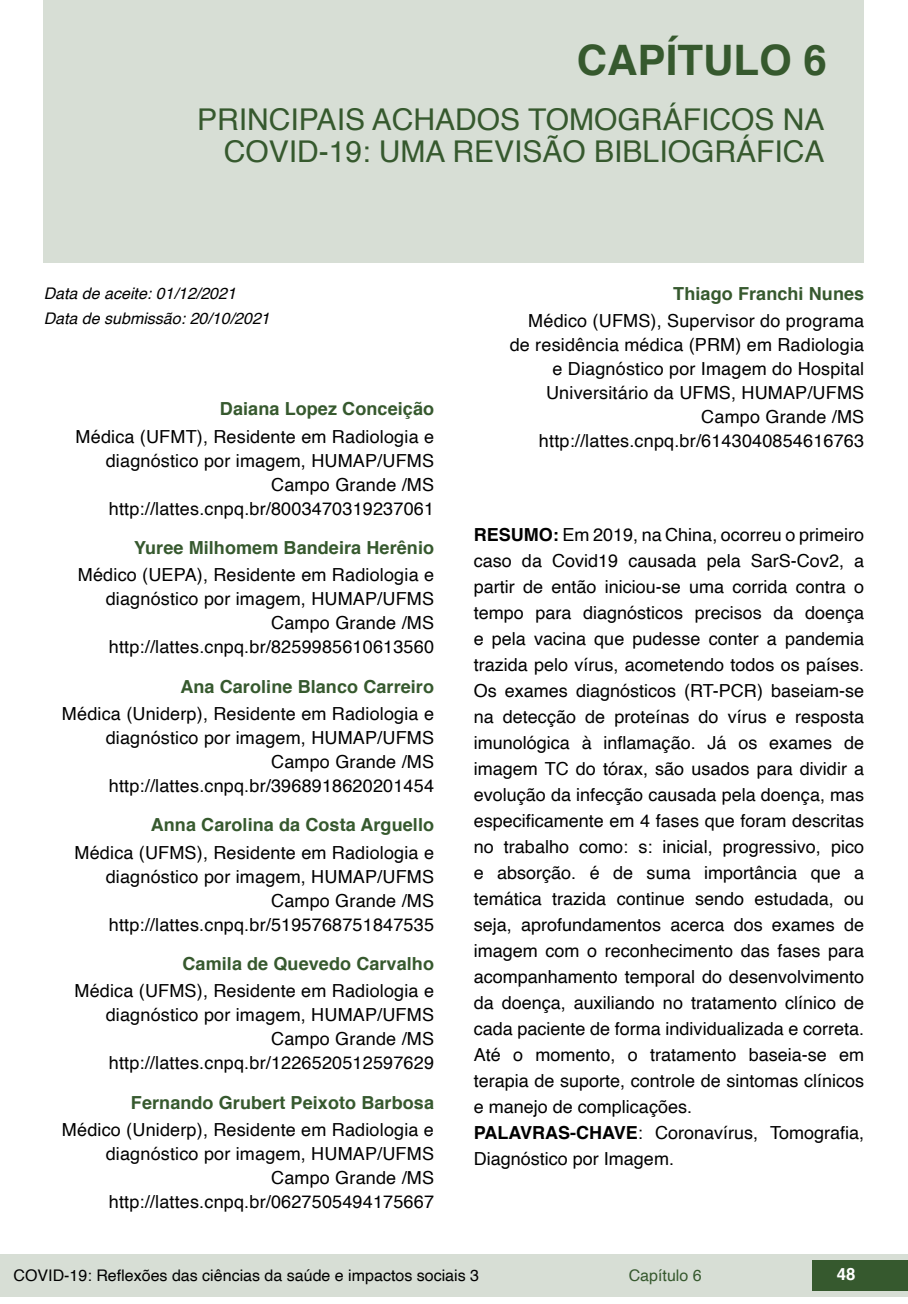
<style>
.page{position:relative;width:908px;height:1304px;background:#fff}
.page>*{position:absolute;margin:0;border:0;box-sizing:border-box;transform-origin:0 0}
.t1{font:700 42px "Helvetica";color:#36592e}
.t2{font:30px/32px "Helvetica";color:#36592e;text-align:right}
.t3{font:18px/26px "Helvetica";color:#000;text-align:right}
.t4{font:700 18px "Helvetica";letter-spacing:.005em;color:#36592e}
.t5{font:700 16.8px "Helvetica";color:#fff}
.t6{font:16px "Helvetica";color:#000}
.t7{font:italic 16px "Helvetica";color:#000}
.t8{font:16px "Helvetica";color:#36592e}
.s1{font-weight:700}
</style>
<div class="page">
<div style="left:0;top:1254px;width:906px;height:43px;background:#d7ded5"></div>
<div style="left:812px;top:1261px;width:95px;height:30px;background:#36592e"></div>
<div style="left:44px;top:0;width:819px;height:263px;background:#d7ded5"></div>
<h1 class="t1" style="left:576px;top:26px;width:251px">CAPÍTULO 6</h1>
<h2 class="t2" style="left:197px;top:104px;width:628px">PRINCIPAIS ACHADOS TOMOGRÁFICOS NA<br>COVID-19: UMA REVISÃO BIBLIOGRÁFICA</h2>
<p class="t7" style="left:44px;top:280px;width:194px">Data de aceite: 01/12/2021</p>
<p class="t7" style="left:44px;top:306px;width:227px">Data de submissão: 20/10/2021</p>
<p class="t4" style="left:220px;top:395px;width:215px">Daiana Lopez Conceição</p>
<p class="t3" style="left:76px;top:425px;width:360px;line-height:24px">Médica (UFMT), Residente em Radiologia e diagnóstico por imagem, HUMAP/UFMS Campo Grande /MS http://lattes.cnpq.br/8003470319237061</p>
<p class="t4" style="left:134px;top:533px;width:301px">Yuree Milhomem Bandeira Herênio</p>
<p class="t3" style="left:78px;top:564px;width:357px;line-height:24px">Médico (UEPA), Residente em Radiologia e diagnóstico por imagem, HUMAP/UFMS Campo Grande /MS http://lattes.cnpq.br/8259985610613560</p>
<p class="t4" style="left:180px;top:672px;width:255px">Ana Caroline Blanco Carreiro</p>
<p class="t3" style="left:62px;top:702px;width:373px;line-height:24px">Médica (Uniderp), Residente em Radiologia e diagnóstico por imagem, HUMAP/UFMS Campo Grande /MS http://lattes.cnpq.br/3968918620201454</p>
<p class="t4" style="left:151px;top:811px;width:285px">Anna Carolina da Costa Arguello</p>
<p class="t3" style="left:74px;top:841px;width:361px;line-height:24px">Médica (UFMS), Residente em Radiologia e diagnóstico por imagem, HUMAP/UFMS Campo Grande /MS http://lattes.cnpq.br/5195768751847535</p>
<p class="t4" style="left:182px;top:949px;width:253px">Camila de Quevedo Carvalho</p>
<p class="t3" style="left:74px;top:980px;width:361px;line-height:24px">Médica (UFMS), Residente em Radiologia e diagnóstico por imagem, HUMAP/UFMS Campo Grande /MS http://lattes.cnpq.br/1226520512597629</p>
<p class="t4" style="left:131px;top:1088px;width:304px">Fernando Grubert Peixoto Barbosa</p>
<p class="t3" style="left:62px;top:1118px;width:373px;line-height:24px">Médico (Uniderp), Residente em Radiologia e diagnóstico por imagem, HUMAP/UFMS Campo Grande /MS http://lattes.cnpq.br/0627505494175667</p>
<p class="t4" style="left:673px;top:279px;width:192px">Thiago Franchi Nunes</p>
<p class="t3" style="left:509px;top:310px;width:356px;line-height:24px">Médico (UFMS), Supervisor do programa de residência médica (PRM) em Radiologia e Diagnóstico por Imagem do Hospital Universitário da UFMS, HUMAP/UFMS Campo Grande /MS http://lattes.cnpq.br/6143040854616763</p>
<p class="t3" style="left:473px;top:522px;width:392px;text-align:left"><span class="s1">RESUMO:</span> Em 2019, na China, ocorreu o primeiro caso da Covid19 causada pela SarS-Cov2, a partir de então iniciou-se uma corrida contra o tempo para diagnósticos precisos da doença e pela vacina que pudesse conter a pandemia trazida pelo vírus, acometendo todos os países.<br>Os exames diagnósticos (RT-PCR) baseiam-se na detecção de proteínas do vírus e resposta imunológica à inflamação. Já os exames de imagem TC do tórax, são usados para dividir a evolução da infecção causada pela doença, mas especificamente em 4 fases que foram descritas no trabalho como: s: inicial, progressivo, pico e absorção. é de suma importância que a temática trazida continue sendo estudada, ou seja, aprofundamentos acerca dos exames de imagem com o reconhecimento das fases para acompanhamento temporal do desenvolvimento da doença, auxiliando no tratamento clínico de cada paciente de forma individualizada e correta.<br>Até o momento, o tratamento baseia-se em terapia de suporte, controle de sintomas clínicos e manejo de complicações.<br><span class="s1">PALAVRAS-CHAVE</span>: Coronavírus, Tomografia, Diagnóstico por Imagem.</p>
<p class="t6" style="left:14px;top:1263px;width:467px">COVID-19: Reflexões das ciências da saúde e impactos sociais 3</p>
<p class="t8" style="left:628px;top:1263px;width:74px">Capítulo 6</p>
<p class="t5" style="left:836px;top:1261px;width:20px">48</p>
</div>
